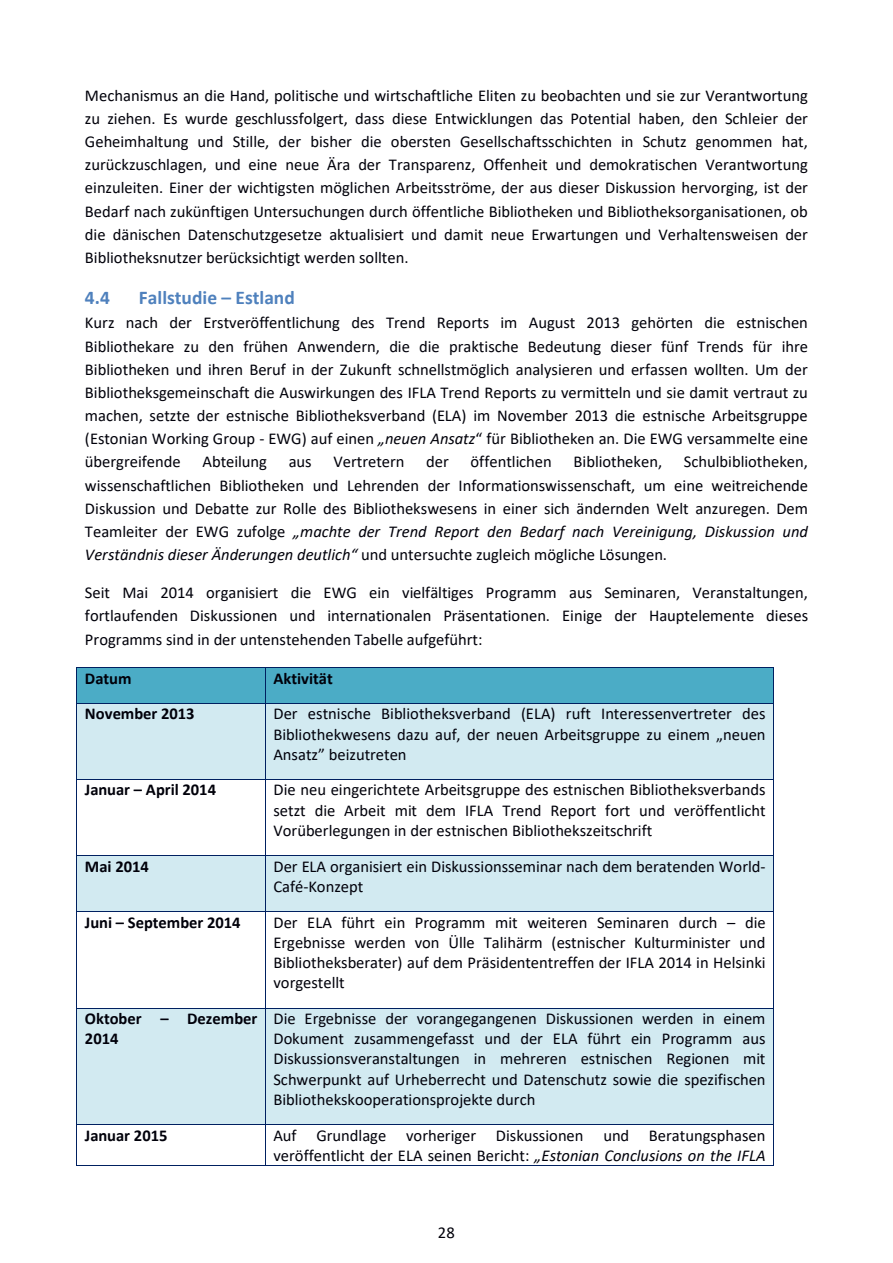
<style>
.page{position:relative;width:893px;height:1263px;background:#fff}
.page>*{position:absolute;margin:0;border:0;box-sizing:border-box;transform-origin:0 0}
.t1{font:700 19.5px "Calibri";color:#4f81bd}
.t2{font:16.5px/23.1px "Calibri";color:#00000a;text-align:justify}
.t3{font:700 16.5px/20.1px "Calibri";letter-spacing:-.005em;color:#00000a}
.s1{font-style:italic}
</style>
<div class="page">
<div style="left:77px;top:668px;width:188px;height:35px;background:#4bacc6"></div>
<div style="left:266px;top:668px;width:507px;height:35px;background:#4bacc6"></div>
<hr style="left:77px;top:667px;width:188px;height:1px;background:#002060">
<hr style="left:266px;top:667px;width:507px;height:1px;background:#002060">
<hr style="left:76px;top:668px;width:1px;height:35px;background:#002060">
<hr style="left:265px;top:668px;width:1px;height:35px;background:#002060">
<hr style="left:773px;top:668px;width:1px;height:35px;background:#002060">
<div style="left:77px;top:704px;width:188px;height:75px;background:#d2eaf1"></div>
<div style="left:266px;top:704px;width:507px;height:75px;background:#d2eaf1"></div>
<hr style="left:77px;top:703px;width:188px;height:1px;background:#002060">
<hr style="left:266px;top:703px;width:507px;height:1px;background:#002060">
<hr style="left:76px;top:704px;width:1px;height:75px;background:#002060">
<hr style="left:265px;top:704px;width:1px;height:75px;background:#002060">
<hr style="left:773px;top:704px;width:1px;height:75px;background:#002060">
<hr style="left:77px;top:779px;width:188px;height:1px;background:#002060">
<hr style="left:266px;top:779px;width:507px;height:1px;background:#002060">
<hr style="left:76px;top:780px;width:1px;height:75px;background:#002060">
<hr style="left:265px;top:780px;width:1px;height:75px;background:#002060">
<hr style="left:773px;top:780px;width:1px;height:75px;background:#002060">
<div style="left:77px;top:856px;width:188px;height:55px;background:#d2eaf1"></div>
<div style="left:266px;top:856px;width:507px;height:55px;background:#d2eaf1"></div>
<hr style="left:77px;top:855px;width:188px;height:1px;background:#002060">
<hr style="left:266px;top:855px;width:507px;height:1px;background:#002060">
<hr style="left:76px;top:856px;width:1px;height:55px;background:#002060">
<hr style="left:265px;top:856px;width:1px;height:55px;background:#002060">
<hr style="left:773px;top:856px;width:1px;height:55px;background:#002060">
<hr style="left:77px;top:911px;width:188px;height:1px;background:#002060">
<hr style="left:266px;top:911px;width:507px;height:1px;background:#002060">
<hr style="left:76px;top:912px;width:1px;height:96px;background:#002060">
<hr style="left:265px;top:912px;width:1px;height:96px;background:#002060">
<hr style="left:773px;top:912px;width:1px;height:96px;background:#002060">
<div style="left:77px;top:1008px;width:188px;height:116px;background:#d2eaf1"></div>
<div style="left:266px;top:1008px;width:507px;height:116px;background:#d2eaf1"></div>
<hr style="left:77px;top:1008px;width:188px;height:1px;background:#002060">
<hr style="left:266px;top:1008px;width:507px;height:1px;background:#002060">
<hr style="left:76px;top:1008px;width:1px;height:116px;background:#002060">
<hr style="left:265px;top:1008px;width:1px;height:116px;background:#002060">
<hr style="left:773px;top:1008px;width:1px;height:116px;background:#002060">
<hr style="left:77px;top:1124px;width:188px;height:1px;background:#002060">
<hr style="left:266px;top:1124px;width:507px;height:1px;background:#002060">
<hr style="left:76px;top:1125px;width:1px;height:40px;background:#002060">
<hr style="left:77px;top:1165px;width:188px;height:1px;background:#002060">
<hr style="left:265px;top:1125px;width:1px;height:40px;background:#002060">
<hr style="left:266px;top:1165px;width:507px;height:1px;background:#002060">
<hr style="left:773px;top:1125px;width:1px;height:40px;background:#002060">
<p class="t2" style="left:85px;top:83px;width:725px">Mechanismus an die Hand, politische und wirtschaftliche Eliten zu beobachten und sie zur Verantwortung zu ziehen. Es wurde geschlussfolgert, dass diese Entwicklungen das Potential haben, den Schleier der Geheimhaltung und Stille, der bisher die obersten Gesellschaftsschichten in Schutz genommen hat, zurückzuschlagen, und eine neue Ära der Transparenz, Offenheit und demokratischen Verantwortung einzuleiten. Einer der wichtigsten möglichen Arbeitsströme, der aus dieser Diskussion hervorging, ist der Bedarf nach zukünftigen Untersuchungen durch öffentliche Bibliotheken und Bibliotheksorganisationen, ob die dänischen Datenschutzgesetze aktualisiert und damit neue Erwartungen und Verhaltensweisen der Bibliotheksnutzer berücksichtigt werden sollten.</p>
<h2 class="t1" style="left:85px;top:284px;width:26px">4.4</h2>
<h2 class="t1" style="left:139px;top:284px;width:158px">Fallstudie – Estland</h2>
<p class="t2" style="left:85px;top:311px;width:724px">Kurz nach der Erstveröffentlichung des Trend Reports im August 2013 gehörten die estnischen Bibliothekare zu den frühen Anwendern, die die praktische Bedeutung dieser fünf Trends für ihre Bibliotheken und ihren Beruf in der Zukunft schnellstmöglich analysieren und erfassen wollten. Um der Bibliotheksgemeinschaft die Auswirkungen des IFLA Trend Reports zu vermitteln und sie damit vertraut zu machen, setzte der estnische Bibliotheksverband (ELA) im November 2013 die estnische Arbeitsgruppe (Estonian Working Group - EWG) auf einen <span class="s1">„neuen Ansatz</span>“ für Bibliotheken an. Die EWG versammelte eine übergreifende</p>
<p class="t2" style="left:202px;top:450px;width:66px">Abteilung</p>
<p class="t2" style="left:289px;top:450px;width:25px">aus</p>
<p class="t2" style="left:334px;top:450px;width:73px">Vertretern</p>
<p class="t2" style="left:426px;top:450px;width:24px">der</p>
<p class="t2" style="left:471px;top:450px;width:83px">öffentlichen</p>
<p class="t2" style="left:574px;top:450px;width:90px">Bibliotheken,</p>
<p class="t2" style="left:85px;top:450px;width:725px;text-indent:599px">Schulbibliotheken, wissenschaftlichen Bibliotheken und Lehrenden der Informationswissenschaft, um eine weitreichende Diskussion und Debatte zur Rolle des Bibliothekswesens in einer sich ändernden Welt anzuregen. Dem Teamleiter der EWG zufolge <span class="s1">„machte der Trend Report den Bedarf nach Vereinigung, Diskussion und Verständnis dieser Änderungen deutlich“</span> und untersuchte zugleich mögliche Lösungen.</p>
<p class="t2" style="left:85px;top:581px;width:725px">Seit Mai 2014 organisiert die EWG ein vielfältiges Programm aus Seminaren, Veranstaltungen, fortlaufenden Diskussionen und internationalen Präsentationen. Einige der Hauptelemente dieses Programms sind in der untenstehenden Tabelle aufgeführt:</p>
<p class="t3" style="left:85px;top:668px;width:48px">Datum</p>
<p class="t3" style="left:273px;top:668px;width:61px">Aktivität</p>
<p class="t3" style="left:85px;top:704px;width:111px">November 2013</p>
<p class="t2" style="left:273px;top:703px;width:494px;line-height:20.1px">Der estnische Bibliotheksverband (ELA) ruft Interessenvertreter des Bibliothekwesens dazu auf, der neuen Arbeitsgruppe zu einem „neuen Ansatz” beizutreten</p>
<p class="t3" style="left:85px;top:780px;width:133px">Januar – April 2014</p>
<p class="t2" style="left:273px;top:779px;width:494px;line-height:20.1px">Die neu eingerichtete Arbeitsgruppe des estnischen Bibliotheksverbands setzt die Arbeit mit dem IFLA Trend Report fort und veröffentlicht Vorüberlegungen in der estnischen Bibliothekszeitschrift</p>
<p class="t3" style="left:85px;top:856px;width:65px">Mai 2014</p>
<p class="t2" style="left:273px;top:856px;width:494px;line-height:20.1px">Der ELA organisiert ein Diskussionsseminar nach dem beratenden World-<br>Café-Konzept</p>
<p class="t3" style="left:85px;top:912px;width:157px">Juni – September 2014</p>
<p class="t2" style="left:273px;top:912px;width:494px;line-height:20.1px">Der ELA führt ein Programm mit weiteren Seminaren durch – die Ergebnisse werden von Ülle Talihärm (estnischer Kulturminister und Bibliotheksberater) auf dem Präsidententreffen der IFLA 2014 in Helsinki vorgestellt</p>
<p class="t3" style="left:85px;top:1008px;width:174px">Oktober – Dezember<br>2014</p>
<p class="t2" style="left:273px;top:1008px;width:494px;line-height:20.1px">Die Ergebnisse der vorangegangenen Diskussionen werden in einem Dokument zusammengefasst und der ELA führt ein Programm aus Diskussionsveranstaltungen in mehreren estnischen Regionen mit Schwerpunkt auf Urheberrecht und Datenschutz sowie die spezifischen Bibliothekskooperationsprojekte durch</p>
<p class="t3" style="left:85px;top:1125px;width:84px">Januar 2015</p>
<p class="t2" style="left:273px;top:1125px;width:494px;line-height:20.1px">Auf Grundlage vorheriger Diskussionen und Beratungsphasen veröffentlicht der ELA seinen Bericht: <span class="s1">„Estonian Conclusions on the IFLA</span></p>
<p class="t2" style="left:438px;top:1221px;width:18px">28</p>
</div>
